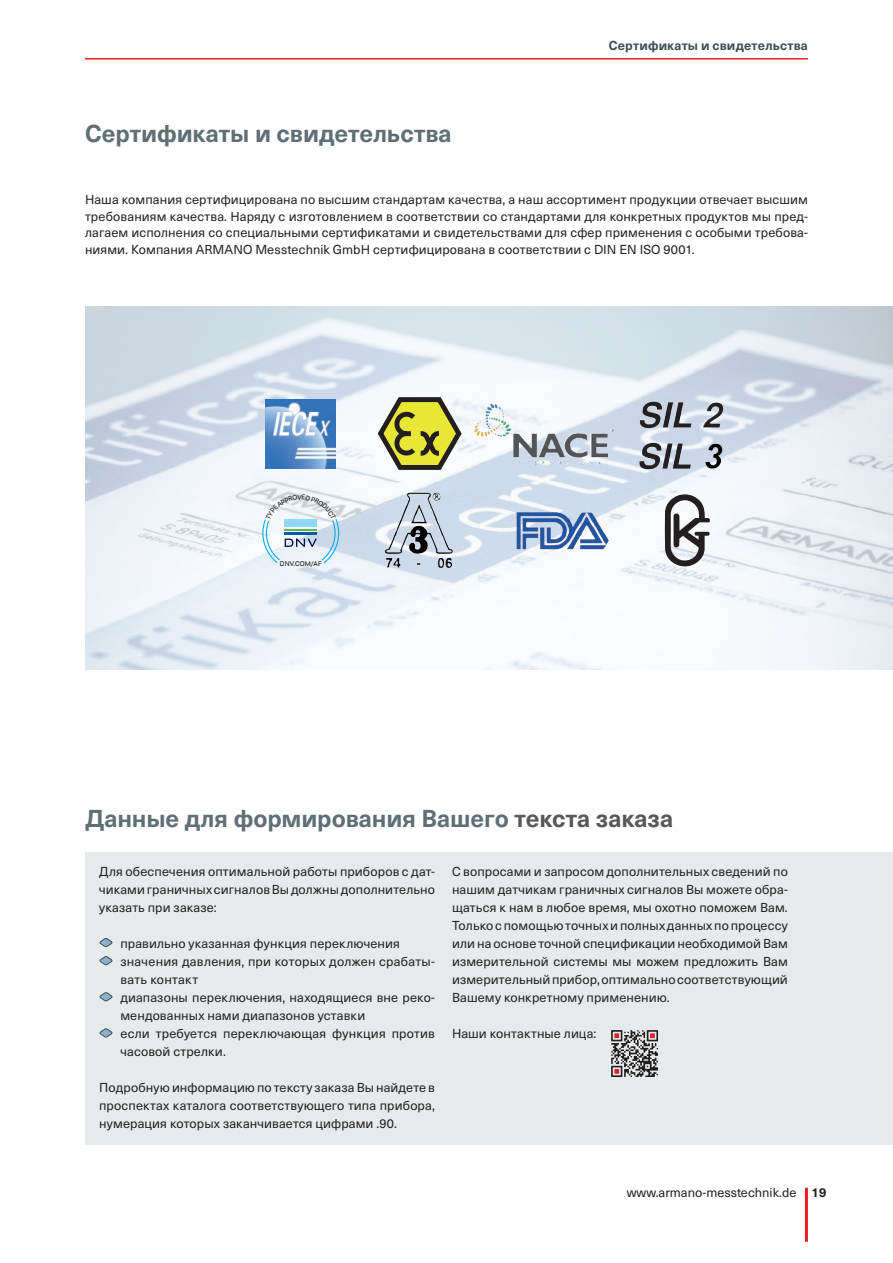
<style>
.page{position:relative;width:893px;height:1263px;background:#fff}
.page>*{position:absolute;margin:0;border:0;box-sizing:border-box;transform-origin:0 0}
.t1{font:700 24px "Neue Haas Unica W1 G";letter-spacing:-.005em;color:#5e7073}
.t2{font:12.75px/18px "Neue Haas Unica W1 G";letter-spacing:.01em;color:#231f20;text-align:justify}
.t3{font:700 12.75px "Neue Haas Unica W1 G";letter-spacing:.015em;color:#3d4f51}
.t4{font:500 6.3px "DNV Display";letter-spacing:.01em;color:#231f20}
.s1{color:#57585a}
.s2{font-weight:700}
</style>
<div class="page">
<hr style="left:805px;top:1188px;width:3px;height:54px;background:#ee1d23">
<hr style="left:85px;top:58px;width:723px;height:2px;background:#ee1d23">
<div style="left:85px;top:852px;width:808px;height:292px;background:#e6eaeb"></div>
<svg style="left:611px;top:1030px;width:47px;height:47px"></svg>
<img style="left:85px;top:306px;width:808px;height:364px">
<img style="left:640px;top:401px;width:84px;height:27px">
<img style="left:639px;top:443px;width:83px;height:26px">
<img style="left:477px;top:403px;width:33px;height:25px">
<svg style="left:378px;top:397px;width:84px;height:73px"></svg>
<img style="left:266px;top:400px;width:70px;height:69px">
<svg style="left:665px;top:494px;width:45px;height:72px"></svg>
<img style="left:517px;top:512px;width:92px;height:37px">
<img style="left:385px;top:493px;width:56px;height:61px">
<svg style="left:100px;top:1029px;width:12px;height:8px"></svg>
<svg style="left:100px;top:992px;width:12px;height:9px"></svg>
<svg style="left:100px;top:956px;width:12px;height:9px"></svg>
<svg style="left:100px;top:938px;width:12px;height:9px"></svg>
<svg style="left:262px;top:495px;width:77px;height:68px"></svg>
<h1 class="t1" style="left:85px;top:115px;width:368px">Сертификаты и свидетельства</h1>
<p class="t3" style="left:609px;top:36px;width:201px">Сертификаты и свидетельства</p>
<p class="t2" style="left:85px;top:191px;width:724px;line-height:16.5px">Наша компания сертифицирована по высшим стандартам качества, а наш ассортимент продукции отвечает высшим требованиям качества. Наряду с изготовлением в соответствии со стандартами для конкретных продуктов мы пред&shy;лагаем исполнения со специальными сертификатами и свидетельствами для сфер применения с особыми требова&shy;ниями. Компания ARMANO Messtechnik GmbH сертифицирована в соответствии с DIN EN ISO 9001.</p>
<p class="t4" style="left:280px;top:559px;width:43px">DNV.COM/AF</p>
<h1 class="t1" style="left:85px;top:800px;width:590px">Данные для формирования Вашего <span class="s1">текста заказа</span></h1>
<p class="t2" style="left:99px;top:861px;width:337px">Для обеспечения оптимальной работы приборов с дат&shy;чиками граничных сигналов Вы должны дополнительно указать при заказе:</p>
<p class="t2" style="left:120px;top:933px;width:316px;text-align:left">правильно указанная функция переключения значения давления, при которых должен срабаты&shy;вать контакт<br>диапазоны переключения, находящиеся вне реко&shy;мендованных нами диапазонов уставки<br>если требуется переключающая функция против часовой стрелки.</p>
<p class="t2" style="left:99px;top:1077px;width:337px">Подробную информацию по тексту заказа Вы найдете в проспектах каталога соответствующего типа прибора, нумерация которых заканчивается цифрами .90.</p>
<p class="t2" style="left:452px;top:861px;width:337px">С вопросами и запросом дополнительных сведений по нашим датчикам граничных сигналов Вы можете обра&shy;щаться к нам в любое время, мы охотно поможем Вам.<br>Только с помощью точных и полных данных по процессу или на основе точной спецификации необходимой Вам измерительной системы мы можем предложить Вам измерительный прибор, оптимально соответствующий Вашему конкретному применению.</p>
<p class="t2" style="left:452px;top:1023px;width:146px">Наши контактные лица:</p>
<p class="t2" style="left:627px;top:1183px;width:201px">www.armano-messtechnik.de <span class="s2">19</span></p>
</div>
